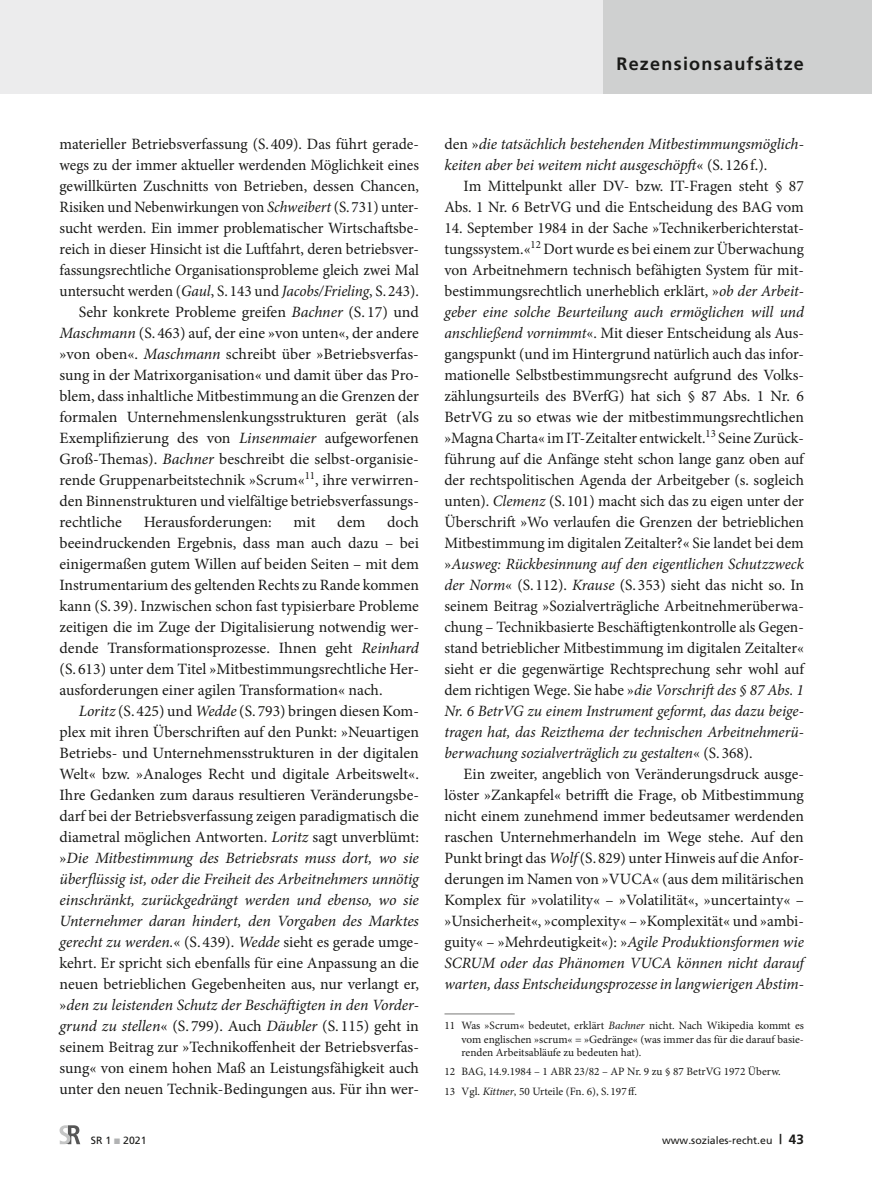
<style>
.page{position:relative;width:872px;height:1191px;background:#fff}
.page>*{position:absolute;margin:0;border:0;box-sizing:border-box;transform-origin:0 0}
.t1{font:700 18px "Frutiger";letter-spacing:.07em;color:#1a1a18}
.GS_Folge{font:15.75px/21px "Minion Pro";color:#1a1a18;text-align:justify}
.GS_Folge-2{font:italic 15.75px/21px "Minion Pro";letter-spacing:-.01em;color:#1a1a18}
.FN_Linie{font:11.25px/13.2px "Minion Pro";color:#1a1a18;text-align:justify}
.FN_Standard{font:11.25px "Minion Pro";color:#1a1a18}
.t2{font:10.5px "Frutiger";color:#1a1a18}
.s1{font-style:italic}
.s2{font-style:normal}
.s3{color:#b1b2b3}
.s4{font-weight:700;font-size:13.5px}
</style>
<div class="page">
<div style="left:0;top:0;width:872px;height:94px;background:#ececed"></div>
<div style="left:603px;top:0;width:269px;height:94px;background:#cfd0d0"></div>
<svg style="left:60px;top:1125px;width:20px;height:19px"></svg>
<hr style="left:444px;top:1013px;width:70px;height:1px;background:#878786">
<p class="t1" style="left:616px;top:53px;width:189px">Rezensionsaufsätze</p>
<p class="GS_Folge" style="left:60px;top:133px;width:361px">materieller Betriebsverfassung (S. 409). Das führt gerade&shy;wegs zu der immer aktueller werdenden Möglichkeit eines gewillkürten Zuschnitts von Betrieben, dessen Chancen, Risiken und Nebenwirkungen von <span class="s1">Schweibert</span> (S. 731) unter&shy;sucht werden. Ein immer problematischer Wirtschaftsbe&shy;reich in dieser Hinsicht ist die Luftfahrt, deren betriebsver&shy;fassungsrechtliche Organisationsprobleme gleich zwei Mal untersucht werden (<span class="s1">Gaul</span>, S. 143 und <span class="s1">Jacobs/Frieling</span>, S. 243).</p>
<p class="GS_Folge" style="left:60px;top:301px;width:361px;text-indent:19px">Sehr konkrete Probleme greifen <span class="s1">Bachner</span> (S. 17) und <span class="s1">Maschmann</span> (S. 463) auf, der eine »von unten«, der andere »von oben«. <span class="s1">Maschmann</span> schreibt über »Betriebsverfas&shy;sung in der Matrixorganisation« und damit über das Pro&shy;blem, dass inhaltliche Mitbestimmung an die Grenzen der formalen Unternehmenslenkungsstrukturen gerät (als Exemplifizierung des von <span class="s1">Linsenmaier</span> aufgeworfenen Groß-Themas). <span class="s1">Bachner</span> beschreibt die selbst-organisie&shy;rende Gruppenarbeitstechnik »Scrum«<sup>11</sup>, ihre verwirren&shy;den Binnenstrukturen und vielfältige betriebsverfassungs&shy;rechtliche</p>
<p class="GS_Folge" style="left:60px;top:511px;width:361px;text-indent:327px">doch beeindruckenden Ergebnis, dass man auch dazu – bei einigermaßen gutem Willen auf beiden Seiten – mit dem Instrumentarium des geltenden Rechts zu Rande kommen kann (S. 39). Inzwischen schon fast typisierbare Probleme zeitigen die im Zuge der Digitalisierung notwendig wer&shy;dende Transformationsprozesse. Ihnen geht <span class="s1">Reinhard </span>(S. 613) unter dem Titel »Mitbestimmungsrechtliche Her&shy;ausforderungen einer agilen Transformation« nach.</p>
<p class="GS_Folge" style="left:60px;top:700px;width:361px;text-indent:19px"><span class="s1">Loritz</span> (S. 425) und <span class="s1">Wedde</span> (S. 793) bringen diesen Kom&shy;plex mit ihren Überschriften auf den Punkt: »Neuartigen Betriebs- und Unternehmensstrukturen in der digitalen Welt« bzw. »Analoges Recht und digitale Arbeitswelt«.<br>Ihre Gedanken zum daraus resultieren Veränderungsbe&shy;darf bei der Betriebsverfassung zeigen paradigmatisch die diametral möglichen Antworten. <span class="s1">Loritz</span> sagt unverblümt: »<span class="s1">Die Mitbestimmung des Betriebsrats muss dort, wo sie überflüssig ist, oder die Freiheit des Arbeitnehmers unnötig einschränkt, zurückgedrängt werden und ebenso, wo sie Unternehmer daran hindert, den Vorgaben des Marktes gerecht zu werden.</span>« (S. 439). <span class="s1">Wedde</span> sieht es gerade umge&shy;kehrt. Er spricht sich ebenfalls für eine Anpassung an die neuen betrieblichen Gegebenheiten aus, nur verlangt er, »<span class="s1">den zu leistenden Schutz der Beschäftigten in den Vorder&shy;grund zu stellen</span>« (S. 799). Auch <span class="s1">Däubler</span> (S. 115) geht in seinem Beitrag zur »Technikoffenheit der Betriebsverfas&shy;sung« von einem hohen Maß an Leistungsfähigkeit auch unter den neuen Technik-Bedingungen aus. Für ihn wer-</p>
<p class="GS_Folge" style="left:144px;top:511px;width:130px">Herausforderungen:</p>
<p class="GS_Folge" style="left:294px;top:511px;width:23px">mit</p>
<p class="GS_Folge" style="left:337px;top:511px;width:30px">dem</p>
<p class="GS_Folge-2" style="left:444px;top:133px;width:361px"><span class="s2">den »</span>die tatsächlich bestehenden Mitbestimmungsmöglich&shy;keiten aber bei weitem nicht ausgeschöpft<span class="s2">« (S. 126 f.).</span></p>
<p class="GS_Folge" style="left:444px;top:175px;width:361px;text-align:right">Im Mittelpunkt aller DV- bzw. IT-Fragen steht § 87<br>Abs. 1 Nr. 6 BetrVG und die Entscheidung des BAG vom</p>
<p class="GS_Folge" style="left:444px;top:217px;width:361px">14. September 1984 in der Sache »Technikerberichterstat&shy;tungssystem.«<sup>12</sup> Dort wurde es bei einem zur Überwachung von Arbeitnehmern technisch befähigten System für mit&shy;bestimmungsrechtlich unerheblich erklärt, »<span class="s1">ob der Arbeit&shy;geber eine solche Beurteilung auch ermöglichen will und anschließend vornimmt</span>«. Mit dieser Entscheidung als Aus&shy;gangspunkt (und im Hintergrund natürlich auch das infor&shy;mationelle Selbstbestimmungsrecht aufgrund des Volks&shy;zählungsurteils des BVerfG) hat sich § 87 Abs. 1 Nr. 6<br>BetrVG zu so etwas wie der mitbestimmungsrechtlichen »Magna Charta« im IT-Zeitalter entwickelt.<sup>13</sup> Seine Zurück&shy;führung auf die Anfänge steht schon lange ganz oben auf der rechtspolitischen Agenda der Arbeitgeber (s. sogleich unten). <span class="s1">Clemenz</span> (S. 101) macht sich das zu eigen unter der Überschrift »Wo verlaufen die Grenzen der betrieblichen Mitbestimmung im digitalen Zeitalter?« Sie landet bei dem »<span class="s1">Ausweg: Rückbesinnung auf den eigentlichen Schutzzweck der Norm</span>« (S. 112). <span class="s1">Krause</span> (S. 353) sieht das nicht so. In seinem Beitrag »Sozialverträgliche Arbeitnehmerüberwa&shy;chung – Technikbasierte Beschäftigtenkontrolle als Gegen&shy;stand betrieblicher Mitbestimmung im digitalen Zeitalter« sieht er die gegenwärtige Rechtsprechung sehr wohl auf dem richtigen Wege. Sie habe »<span class="s1">die Vorschrift des § 87 Abs. 1<br>Nr. 6 BetrVG zu einem Instrument geformt, das dazu beige&shy;tragen hat, das Reizthema der technischen Arbeitnehmerü&shy;berwachung sozialverträglich zu gestalten</span>« (S. 368).</p>
<p class="GS_Folge" style="left:444px;top:763px;width:361px;text-indent:19px">Ein zweiter, angeblich von Veränderungsdruck ausge&shy;löster »Zankapfel« betrifft die Frage, ob Mitbestimmung nicht einem zunehmend immer bedeutsamer werdenden raschen Unternehmerhandeln im Wege stehe. Auf den Punkt bringt das <span class="s1">Wolf</span> (S. 829) unter Hinweis auf die Anfor&shy;derungen im Namen von »VUCA« (aus dem militärischen Komplex für »volatility« – »Volatilität«, »uncertainty« – »Unsicherheit«, »complexity« – »Komplexität« und »ambi&shy;guity« – »Mehrdeutigkeit«): »<span class="s1">Agile Produktionsformen wie SCRUM oder das Phänomen VUCA können nicht darauf warten, dass Entscheidungsprozesse in langwierigen Abstim-</span></p>
<p class="FN_Linie" style="left:461px;top:1019px;width:344px;text-indent:-17px">11 Was »Scrum« bedeutet, erklärt <span class="s1">Bachner</span> nicht. Nach Wikipedia kommt es vom englischen »scrum« = »Gedränge« (was immer das für die darauf basie&shy;renden Arbeitsabläufe zu bedeuten hat).</p>
<p class="FN_Standard" style="left:444px;top:1064px;width:338px">12 BAG, 14.9.1984 – 1 ABR 23/82 – AP Nr. 9 zu § 87 BetrVG 1972 Überw.</p>
<p class="FN_Standard" style="left:444px;top:1083px;width:194px">13 Vgl. <span class="s1">Kittner</span>, 50 Urteile (Fn. 6), S. 197ff.</p>
<p class="t2" style="left:91px;top:1134px;width:57px">SR 1 <span class="s3">■</span> 2021</p>
<p class="t2" style="left:662px;top:1134px;width:143px">www.soziales-recht.eu <span class="s4">| 43</span></p>
</div>
